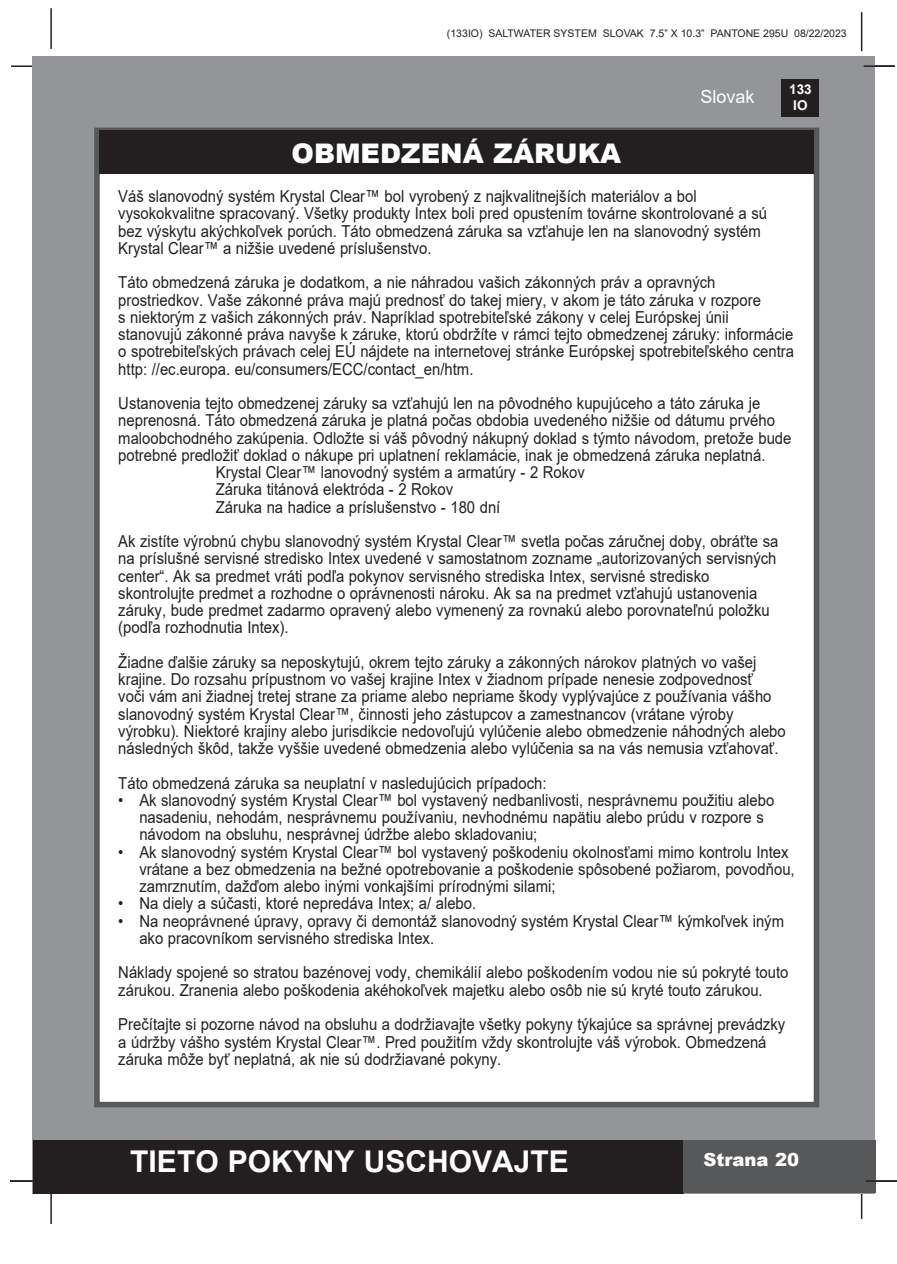
<style>
.page{position:relative;width:897px;height:1264px;background:#fff}
.page>*{position:absolute;margin:0;border:0;box-sizing:border-box;transform-origin:0 0}
.t1{font:700 30px "Arial";color:#fff}
.t2{font:900 27px "Arial";color:#fff}
.t3{font:900 18px "Arial";color:#fff}
.t4{font:18px "Arial";color:#fff}
.body{font:16.5px/17.2px "Arial";color:#231f20;scale:.9 1}
.t5{font:700 13.5px/16.2px "Arial";color:#fff;text-align:center}
.t6{font:10.5px "Arial";color:#231f20}
</style>
<div class="page">
<hr style="left:50px;top:8px;width:2px;height:41px;background:#231f20">
<hr style="left:860px;top:12px;width:2px;height:39px;background:#231f20">
<hr style="left:11px;top:65px;width:31px;height:2px;background:#231f20">
<hr style="left:860px;top:1189px;width:2px;height:30px;background:#231f20">
<hr style="left:50px;top:1193px;width:2px;height:31px;background:#231f20">
<div style="left:33px;top:56px;width:842px;height:1137px;background:#939598"></div>
<div style="left:781px;top:79px;width:38px;height:38px;background:#231f20"></div>
<div style="left:33px;top:1140px;width:650px;height:53px;background:#231f20"></div>
<div style="left:682px;top:1140px;width:193px;height:53px;background:#57585a"></div>
<div style="left:94px;top:128px;width:725px;height:979px;background:#fff;border:6px solid #57585a"></div>
<hr style="left:863px;top:65px;width:31px;height:2px;background:#231f20">
<hr style="left:865px;top:1180px;width:31px;height:1px;background:#231f20">
<hr style="left:10px;top:1180px;width:31px;height:1px;background:#231f20">
<div style="left:99px;top:130px;width:714px;height:44px;background:#231f20"></div>
<p class="t6" style="left:447px;top:26px;width:401px">(133IO) SALTWATER SYSTEM SLOVAK 7.5” X 10.3” PANTONE 295U 08/22/2023</p>
<p class="t2" style="left:291px;top:134px;width:331px">OBMEDZENÁ ZÁRUKA</p>
<p class="t4" style="left:700px;top:84px;width:56px">Slovak</p>
<p class="t5" style="left:789px;top:81px;width:24px">133<br>IO</p>
<p class="body" style="left:118px;top:187px;width:644px">Váš slanovodný systém Krystal Clear™ bol vyrobený z najkvalitnejších materiálov a bol</p>
<p class="body" style="left:118px;top:205px;width:722px">vysokokvalitne spracovaný. Všetky produkty Intex boli pred opustením továrne skontrolované a sú</p>
<p class="body" style="left:118px;top:222px;width:715px">bez výskytu akýchkoľvek porúch. Táto obmedzená záruka sa vzťahuje len na slanovodný systém</p>
<p class="body" style="left:118px;top:239px;width:349px">Krystal Clear™ a nižšie uvedené príslušenstvo.</p>
<p class="body" style="left:118px;top:274px;width:665px">Táto obmedzená záruka je dodatkom, a nie náhradou vašich zákonných práv a opravných</p>
<p class="body" style="left:118px;top:291px;width:715px">prostriedkov. Vaše zákonné práva majú prednosť do takej miery, v akom je táto záruka v rozpore</p>
<p class="body" style="left:118px;top:308px;width:679px">s niektorým z vašich zákonných práv. Napríklad spotrebiteľské zákony v celej Európskej únii</p>
<p class="body" style="left:118px;top:325px;width:751px">stanovujú zákonné práva navyše k záruke, ktorú obdržíte v rámci tejto obmedzenej záruky: informácie</p>
<p class="body" style="left:118px;top:343px;width:752px">o spotrebiteľských právach celej EÚ nájdete na internetovej stránke Európskej spotrebiteľského centra</p>
<p class="body" style="left:118px;top:360px;width:396px">http: //ec.europa. eu/consumers/ECC/contact_en/htm.</p>
<p class="body" style="left:118px;top:394px;width:714px">Ustanovenia tejto obmedzenej záruky sa vzťahujú len na pôvodného kupujúceho a táto záruka je</p>
<p class="body" style="left:118px;top:412px;width:731px">neprenosná. Táto obmedzená záruka je platná počas obdobia uvedeného nižšie od dátumu prvého</p>
<p class="body" style="left:118px;top:429px;width:749px">maloobchodného zakúpenia. Odložte si váš pôvodný nákupný doklad s týmto návodom, pretože bude</p>
<p class="body" style="left:118px;top:446px;width:720px">potrebné predložiť doklad o nákupe pri uplatnení reklamácie, inak je obmedzená záruka neplatná.</p>
<p class="body" style="left:216px;top:463px;width:411px">Krystal Clear™ lanovodný systém a armatúry - 2 Rokov</p>
<p class="body" style="left:216px;top:481px;width:265px">Záruka titánová elektróda - 2 Rokov</p>
<p class="body" style="left:216px;top:498px;width:317px">Záruka na hadice a príslušenstvo - 180 dní</p>
<p class="body" style="left:118px;top:532px;width:734px">Ak zistíte výrobnú chybu slanovodný systém Krystal Clear™ svetla počas záručnej doby, obráťte sa</p>
<p class="body" style="left:118px;top:550px;width:732px">na príslušné servisné stredisko Intex uvedené v samostatnom zozname „autorizovaných servisných</p>
<p class="body" style="left:118px;top:567px;width:658px">center“. Ak sa predmet vráti podľa pokynov servisného strediska Intex, servisné stredisko</p>
<p class="body" style="left:118px;top:584px;width:711px">skontrolujte predmet a rozhodne o oprávnenosti nároku. Ak sa na predmet vzťahujú ustanovenia</p>
<p class="body" style="left:118px;top:601px;width:725px">záruky, bude predmet zadarmo opravený alebo vymenený za rovnakú alebo porovnateľnú položku</p>
<p class="body" style="left:118px;top:619px;width:191px">(podľa rozhodnutia Intex).</p>
<p class="body" style="left:118px;top:653px;width:710px">Žiadne ďalšie záruky sa neposkytujú, okrem tejto záruky a zákonných nárokov platných vo vašej</p>
<p class="body" style="left:118px;top:670px;width:706px">krajine. Do rozsahu prípustnom vo vašej krajine Intex v žiadnom prípade nenesie zodpovednosť</p>
<p class="body" style="left:118px;top:688px;width:727px">voči vám ani žiadnej tretej strane za priame alebo nepriame škody vyplývajúce z používania vášho</p>
<p class="body" style="left:118px;top:705px;width:743px">slanovodný systém Krystal Clear™, činnosti jeho zástupcov a zamestnancov (vrátane výroby výrobku). Niektoré krajiny alebo jurisdikcie nedovoľujú vylúčenie alebo obmedzenie náhodných alebo</p>
<p class="body" style="left:118px;top:739px;width:735px">následných škôd, takže vyššie uvedené obmedzenia alebo vylúčenia sa na vás nemusia vzťahovať.</p>
<p class="body" style="left:118px;top:774px;width:477px">Táto obmedzená záruka sa neuplatní v nasledujúcich prípadoch:</p>
<p class="body" style="left:139px;top:791px;width:707px;text-indent:-21px">• Ak slanovodný systém Krystal Clear™ bol vystavený nedbanlivosti, nesprávnemu použitiu alebo nasadeniu, nehodám, nesprávnemu používaniu, nevhodnému napätiu alebo prúdu v rozpore s návodom na obsluhu, nesprávnej údržbe alebo skladovaniu;</p>
<p class="body" style="left:139px;top:843px;width:729px;text-indent:-21px">• Ak slanovodný systém Krystal Clear™ bol vystavený poškodeniu okolnosťami mimo kontrolu Intex vrátane a bez obmedzenia na bežné opotrebovanie a poškodenie spôsobené požiarom, povodňou, zamrznutím, dažďom alebo inými vonkajšími prírodnými silami;</p>
<p class="body" style="left:118px;top:895px;width:399px">• Na diely a súčasti, ktoré nepredáva Intex; a/ alebo.</p>
<p class="body" style="left:139px;top:912px;width:717px;text-indent:-21px">• Na neoprávnené úpravy, opravy či demontáž slanovodný systém Krystal Clear™ kýmkoľvek iným ako pracovníkom servisného strediska Intex.</p>
<p class="body" style="left:118px;top:964px;width:746px">Náklady spojené so stratou bazénovej vody, chemikálií alebo poškodením vodou nie sú pokryté touto</p>
<p class="body" style="left:118px;top:981px;width:717px">zárukou. Zranenia alebo poškodenia akéhokoľvek majetku alebo osôb nie sú kryté touto zárukou.</p>
<p class="body" style="left:118px;top:1015px;width:742px">Prečítajte si pozorne návod na obsluhu a dodržiavajte všetky pokyny týkajúce sa správnej prevádzky</p>
<p class="body" style="left:118px;top:1033px;width:721px">a údržby vášho systém Krystal Clear™. Pred použitím vždy skontrolujte váš výrobok. Obmedzená</p>
<p class="body" style="left:118px;top:1050px;width:427px">záruka môže byť neplatná, ak nie sú dodržiavané pokyny.</p>
<h1 class="t1" style="left:130px;top:1140px;width:440px">TIETO POKYNY USCHOVAJTE</h1>
<p class="t3" style="left:703px;top:1146px;width:97px">Strana 20</p>
</div>
